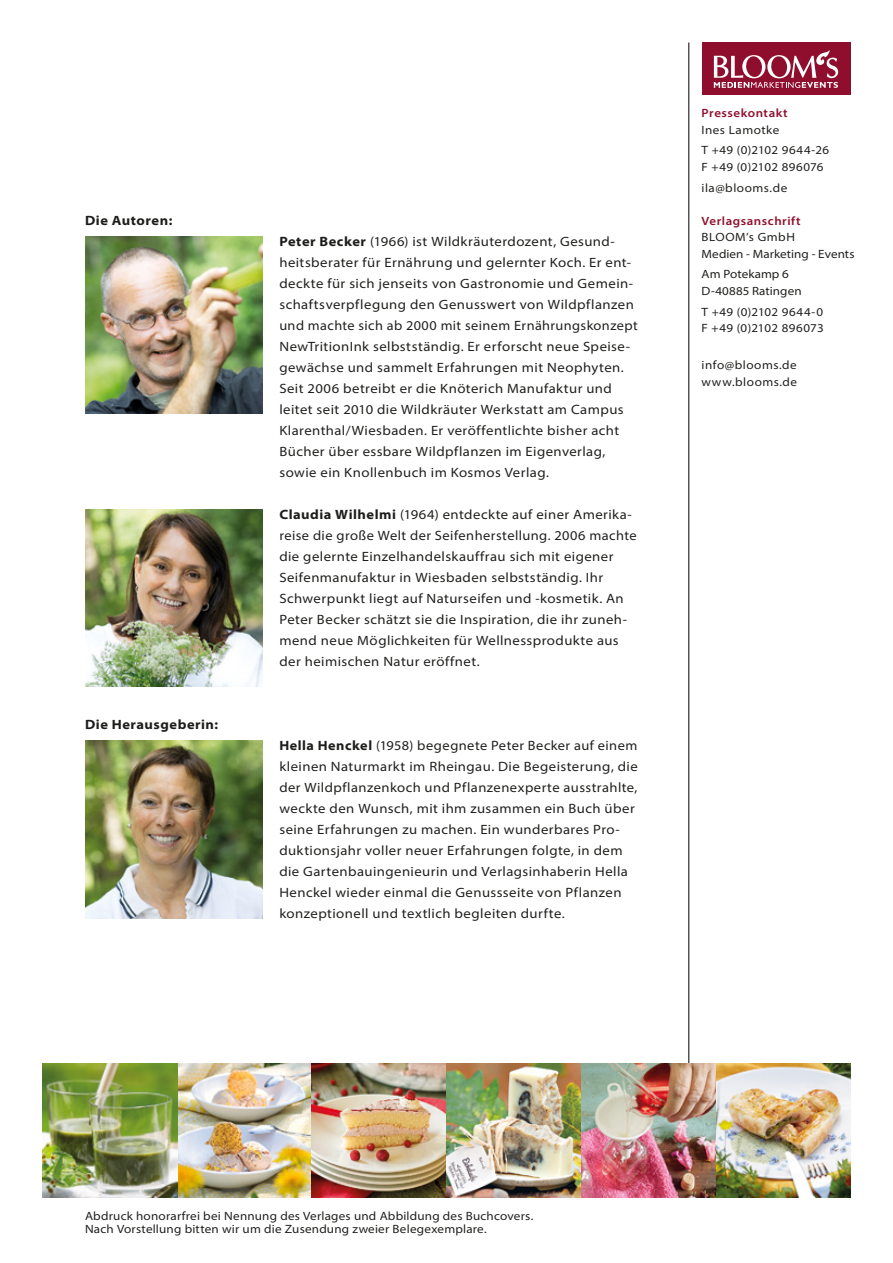
<style>
.page{position:relative;width:893px;height:1263px;background:#fff}
.page>*{position:absolute;margin:0;border:0;box-sizing:border-box;transform-origin:0 0}
.t1{font:semi-expanded 13.5px/21px "Myriad Pro";letter-spacing:.035em;color:#1d1d1b}
.t2{font:700 semi-expanded 13.5px "Myriad Pro";letter-spacing:.04em;color:#1d1d1b}
.t3{font:semi-expanded 12px/16.5px "Myriad Pro";letter-spacing:.02em;color:#1d1d1b}
.t4{font:semi-expanded 12px/20.7px "Myriad Pro";letter-spacing:.04em;color:#1d1d1b}
.t5{font:600 semi-expanded 12px "Myriad Pro";letter-spacing:.045em;color:#900e2d}
.t6{font:semi-expanded 12px/16.5px "Myriad Pro";letter-spacing:.045em;color:#1d1d1b}
.s1{font-weight:700}
</style>
<div class="page">
<hr style="left:688px;top:43px;width:1px;height:1155px;background:#000">
<div style="left:702px;top:43px;width:148px;height:52px;background:#900e2d"></div>
<svg style="left:714px;top:50px;width:124px;height:38px"></svg>
<img style="left:85px;top:236px;width:177px;height:178px">
<img style="left:85px;top:509px;width:177px;height:177px">
<img style="left:85px;top:741px;width:177px;height:177px">
<img style="left:177px;top:1063px;width:135px;height:135px">
<img style="left:312px;top:1063px;width:134px;height:135px">
<img style="left:716px;top:1063px;width:134px;height:135px">
<img style="left:446px;top:1063px;width:135px;height:135px">
<img style="left:581px;top:1063px;width:135px;height:135px">
<img style="left:43px;top:1063px;width:134px;height:135px">
<p class="t2" style="left:85px;top:211px;width:89px">Die Autoren:</p>
<p class="t2" style="left:85px;top:715px;width:135px">Die Herausgeberin:</p>
<p class="t1" style="left:279px;top:231px;width:360px"><span class="s1">Peter Becker</span> (1966) ist Wildkräuterdozent, Gesund&shy;heitsberater für Ernährung und gelernter Koch. Er ent&shy;deckte für sich jenseits von Gastronomie und Gemein&shy;schaftsverpflegung den Genusswert von Wildpflanzen und machte sich ab 2000 mit seinem Ernährungskonzept NewTritionInk selbstständig. Er erforscht neue Speise&shy;gewächse und sammelt Erfahrungen mit Neophyten.<br>Seit 2006 betreibt er die Knöterich Manufaktur und leitet seit 2010 die Wildkräuter Werkstatt am Campus Klarenthal/Wiesbaden. Er veröffentlichte bisher acht Bücher über essbare Wildpflanzen im Eigenverlag, sowie ein Knollenbuch im Kosmos Verlag.</p>
<p class="t1" style="left:279px;top:504px;width:359px"><span class="s1">Claudia Wilhelmi</span> (1964) entdeckte auf einer Amerika&shy;reise die große Welt der Seifenherstellung. 2006 machte die gelernte Einzelhandelskauffrau sich mit eigener Seifenmanufaktur in Wiesbaden selbstständig. Ihr Schwerpunkt liegt auf Naturseifen und -kosmetik. An Peter Becker schätzt sie die Inspiration, die ihr zuneh&shy;mend neue Möglichkeiten für Wellnessprodukte aus der heimischen Natur eröffnet.</p>
<p class="t1" style="left:279px;top:735px;width:360px"><span class="s1">Hella Henckel</span> (1958) begegnete Peter Becker auf einem kleinen Naturmarkt im Rheingau. Die Begeisterung, die der Wildpflanzenkoch und Pflanzenexperte ausstrahlte, weckte den Wunsch, mit ihm zusammen ein Buch über seine Erfahrungen zu machen. Ein wunderbares Pro&shy;duktionsjahr voller neuer Erfahrungen folgte, in dem die Gartenbauingenieurin und Verlagsinhaberin Hella Henckel wieder einmal die Genussseite von Pflanzen konzeptionell und textlich begleiten durfte.</p>
<p class="t5" style="left:702px;top:105px;width:88px">Pressekontakt</p>
<p class="t4" style="left:702px;top:119px;width:129px">Ines Lamotke<br>T +49 (0)2102 9644-26</p>
<p class="t4" style="left:702px;top:156px;width:123px">F +49 (0)2102 896076 ila@blooms.de</p>
<p class="t5" style="left:702px;top:213px;width:100px">Verlagsanschrift</p>
<p class="t3" style="left:702px;top:228px;width:154px">BLOOM’s GmbH<br>Medien - Marketing - Events</p>
<p class="t3" style="left:702px;top:266px;width:102px">Am Potekamp 6<br>D-40885 Ratingen</p>
<p class="t3" style="left:702px;top:303px;width:124px">T +49 (0)2102 9644-0<br>F +49 (0)2102 896073</p>
<p class="t6" style="left:702px;top:357px;width:97px">info@blooms.de www.blooms.de</p>
<p class="t3" style="left:85px;top:1209px;width:450px;line-height:13.5px">Abdruck honorarfrei bei Nennung des Verlages und Abbildung des Buchcovers.<br>Nach Vorstellung bitten wir um die Zusendung zweier Belegexemplare.</p>
</div>
